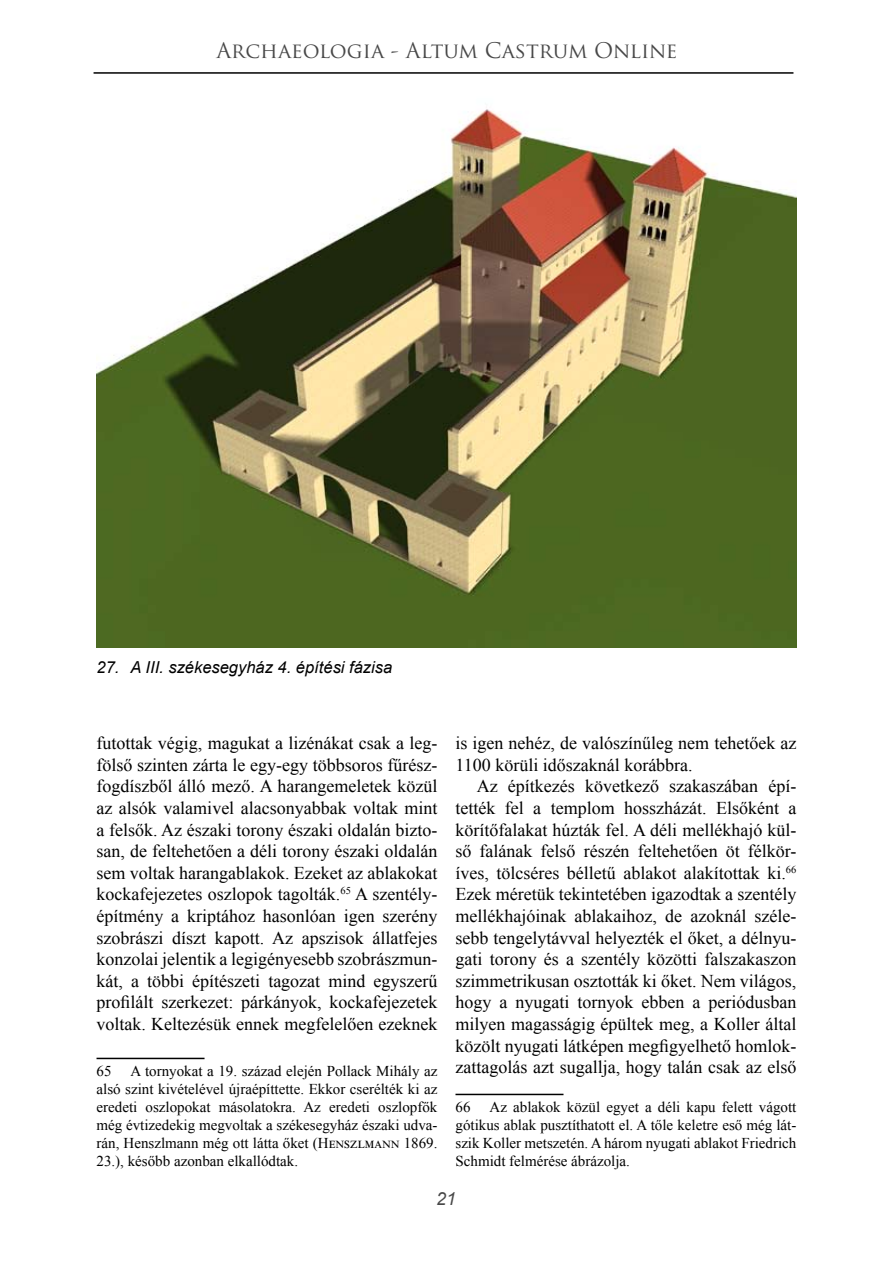
<style>
.page{position:relative;width:893px;height:1263px;background:#fff}
.page>*{position:absolute;margin:0;border:0;box-sizing:border-box;transform-origin:0 0}
.t1{font:21px "Trajan Pro";color:#484848}
.t2{font:18px/21.6px "Times New Roman";color:#000;text-align:justify}
.t3{font:italic 18px "Arial";color:#484848}
.t4{font:italic 16.5px "Arial";color:#000}
.t5{font:15px/18px "Times New Roman";color:#000;text-align:justify}
</style>
<div class="page">
<hr style="left:94px;top:72px;width:699px;height:2px;background:#000">
<hr style="left:97px;top:1058px;width:108px;height:1px;background:#000">
<hr style="left:455px;top:1094px;width:108px;height:1px;background:#000">
<img style="left:97px;top:109px;width:699px;height:539px">
<p class="t1" style="left:216px;top:37px;width:463px">Archaeologia - Altum Castrum Online</p>
<p class="t4" style="left:97px;top:656px;width:297px">27. A III. székesegyház 4. építési fázisa</p>
<p class="t2" style="left:97px;top:732px;width:342px">futottak végig, magukat a lizénákat csak a leg&shy;fölső szinten zárta le egy-egy többsoros fűrész&shy;fogdíszből álló mező. A harangemeletek közül az alsók valamivel alacsonyabbak voltak mint a felsők. Az északi torony északi oldalán bizto&shy;san, de feltehetően a déli torony északi oldalán sem voltak harangablakok. Ezeket az ablakokat kockafejezetes oszlopok tagolták.<sup>65</sup> A szentély&shy;építmény a kriptához hasonlóan igen szerény szobrászi díszt kapott. Az apszisok állatfejes konzolai jelentik a legigényesebb szobrászmun&shy;kát, a többi építészeti tagozat mind egyszerű profilált szerkezet: párkányok, kockafejezetek voltak. Keltezésük ennek megfelelően ezeknek</p>
<p class="t5" style="left:97px;top:1062px;width:16px">65</p>
<p class="t5" style="left:97px;top:1062px;width:342px;text-indent:34px">A tornyokat a 19. század elején Pollack Mihály az alsó szint kivételével újraépíttette. Ekkor cserélték ki az eredeti oszlopokat másolatokra. Az eredeti oszlopfők még évtizedekig megvoltak a székesegyház északi udva&shy;rán, Henszlmann még ott látta őket (Henszlmann 1869.<br>23.), később azonban elkallódtak.</p>
<p class="t2" style="left:455px;top:732px;width:342px">is igen nehéz, de valószínűleg nem tehetőek az<br>1100 körüli időszaknál korábbra.</p>
<p class="t2" style="left:455px;top:775px;width:342px;text-indent:21px">Az építkezés következő szakaszában épí&shy;tették fel a templom hosszházát. Elsőként a körítőfalakat húzták fel. A déli mellékhajó kül&shy;ső falának felső részén feltehetően öt félkör&shy;íves, tölcséres bélletű ablakot alakítottak ki.<sup>66<br></sup>Ezek méretük tekintetében igazodtak a szentély mellékhajóinak ablakaihoz, de azoknál széle&shy;sebb tengelytávval helyezték el őket, a délnyu&shy;gati torony és a szentély közötti falszakaszon szimmetrikusan osztották ki őket. Nem világos, hogy a nyugati tornyok ebben a periódusban milyen magasságig épültek meg, a Koller által közölt nyugati látképen megfigyelhető homlok&shy;zattagolás azt sugallja, hogy talán csak az első</p>
<p class="t5" style="left:455px;top:1098px;width:16px">66</p>
<p class="t5" style="left:455px;top:1098px;width:342px;text-indent:34px">Az ablakok közül egyet a déli kapu felett vágott gótikus ablak pusztíthatott el. A tőle keletre eső még lát&shy;szik Koller metszetén. A három nyugati ablakot Friedrich Schmidt felmérése ábrázolja.</p>
<p class="t3" style="left:436px;top:1187px;width:22px">21</p>
</div>
